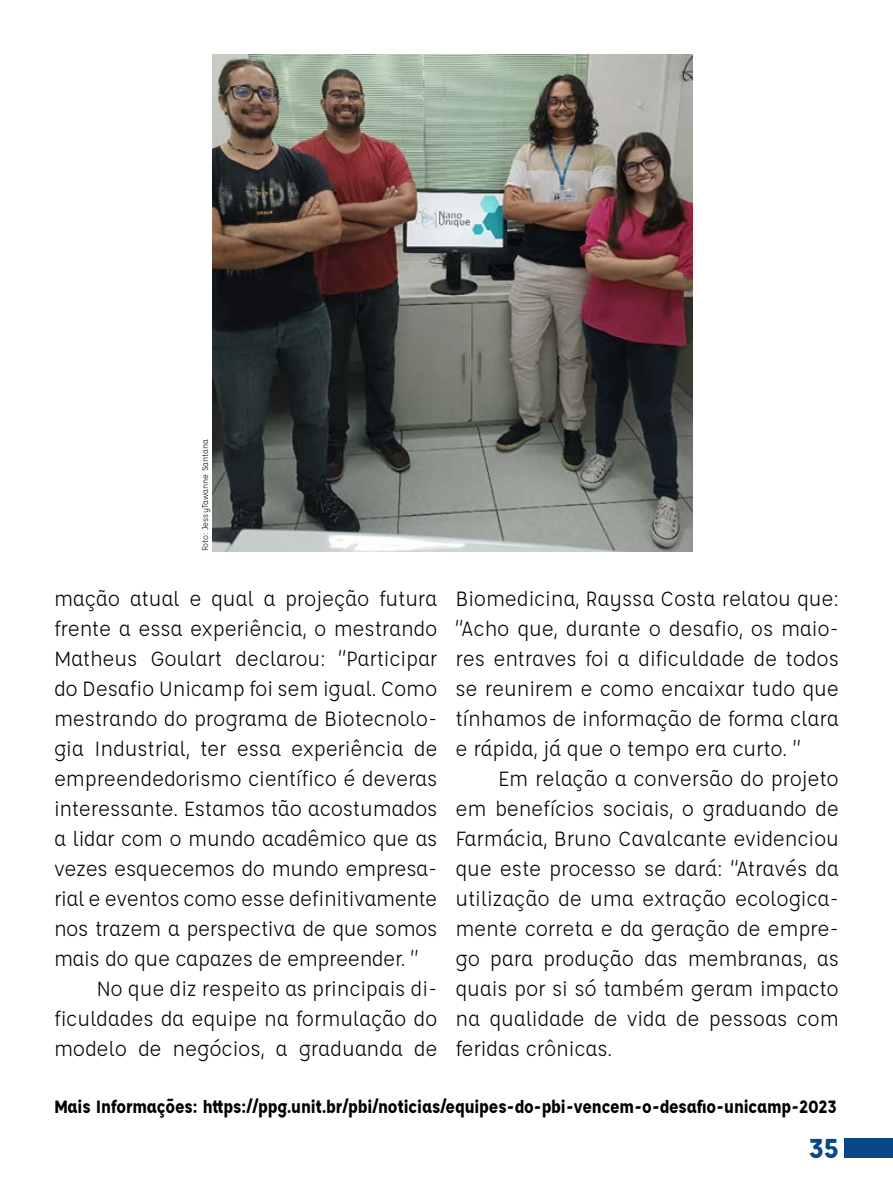
<style>
.page{position:relative;width:893px;height:1191px;background:#fff}
.page>*{position:absolute;margin:0;border:0;box-sizing:border-box;transform-origin:0 0}
.t1{font:700 30px "Affogato";color:#084688}
.t2{font:22.5px/30px "Affogato";letter-spacing:-.01em;color:#000;text-align:justify}
.t3{font:700 19.5px "Affogato";letter-spacing:-.01em;color:#000;scale:.92 1}
.t4{font:9px "Affogato";color:#000}
</style>
<div class="page">
<div style="left:844px;top:1137px;width:49px;height:20px;background:#084688"></div>
<img style="left:213px;top:54px;width:480px;height:497px">
<p class="t4" style="left:199px;top:551px;width:114px;rotate:-90deg">Foto: JessyTawanne Santana</p>
<p class="t2" style="left:54px;top:583px;width:385px">mação atual e qual a projeção futura</p>
<p class="t2" style="left:54px;top:613px;width:385px">frente a essa experiência, o mestrando</p>
<p class="t2" style="left:54px;top:643px;width:385px">Matheus Goulart declarou: “Participar</p>
<p class="t2" style="left:54px;top:673px;width:385px">do Desafio Unicamp foi sem igual. Como</p>
<p class="t2" style="left:54px;top:703px;width:385px">mestrando do programa de Biotecnolo-</p>
<p class="t2" style="left:54px;top:733px;width:385px">gia Industrial, ter essa experiência de</p>
<p class="t2" style="left:54px;top:763px;width:385px">empreendedorismo científico é deveras</p>
<p class="t2" style="left:54px;top:793px;width:385px">interessante. Estamos tão acostumados</p>
<p class="t2" style="left:54px;top:823px;width:385px">a lidar com o mundo acadêmico que as</p>
<p class="t2" style="left:54px;top:853px;width:385px">vezes esquecemos do mundo empresa-</p>
<p class="t2" style="left:54px;top:883px;width:385px">rial e eventos como esse definitivamente</p>
<p class="t2" style="left:54px;top:913px;width:385px">nos trazem a perspectiva de que somos</p>
<p class="t2" style="left:54px;top:943px;width:366px">mais do que capazes de empreender. ”</p>
<p class="t2" style="left:97px;top:973px;width:342px">No que diz respeito as principais di-</p>
<p class="t2" style="left:54px;top:1003px;width:385px">ficuldades da equipe na formulação do</p>
<p class="t2" style="left:54px;top:1033px;width:385px">modelo de negócios, a graduanda de</p>
<p class="t2" style="left:455px;top:583px;width:385px">Biomedicina, Rayssa Costa relatou que: “Acho que, durante o desafio, os maio&shy;res entraves foi a dificuldade de todos se reunirem e como encaixar tudo que tínhamos de informação de forma clara e rápida, já que o tempo era curto. ”</p>
<p class="t2" style="left:455px;top:763px;width:385px;text-indent:43px">Em relação a conversão do projeto em benefícios sociais, o graduando de Farmácia, Bruno Cavalcante evidenciou que este processo se dará: “Através da utilização de uma extração ecologica&shy;mente correta e da geração de empre&shy;go para produção das membranas, as quais por si só também geram impacto na qualidade de vida de pessoas com feridas crônicas.</p>
<p class="t3" style="left:54px;top:1093px;width:852px">Mais Informações: https://ppg.unit.br/pbi/noticias/equipes-do-pbi-vencem-o-desafio-unicamp-2023</p>
<h1 class="t1" style="left:808px;top:1128px;width:32px">35</h1>
</div>
